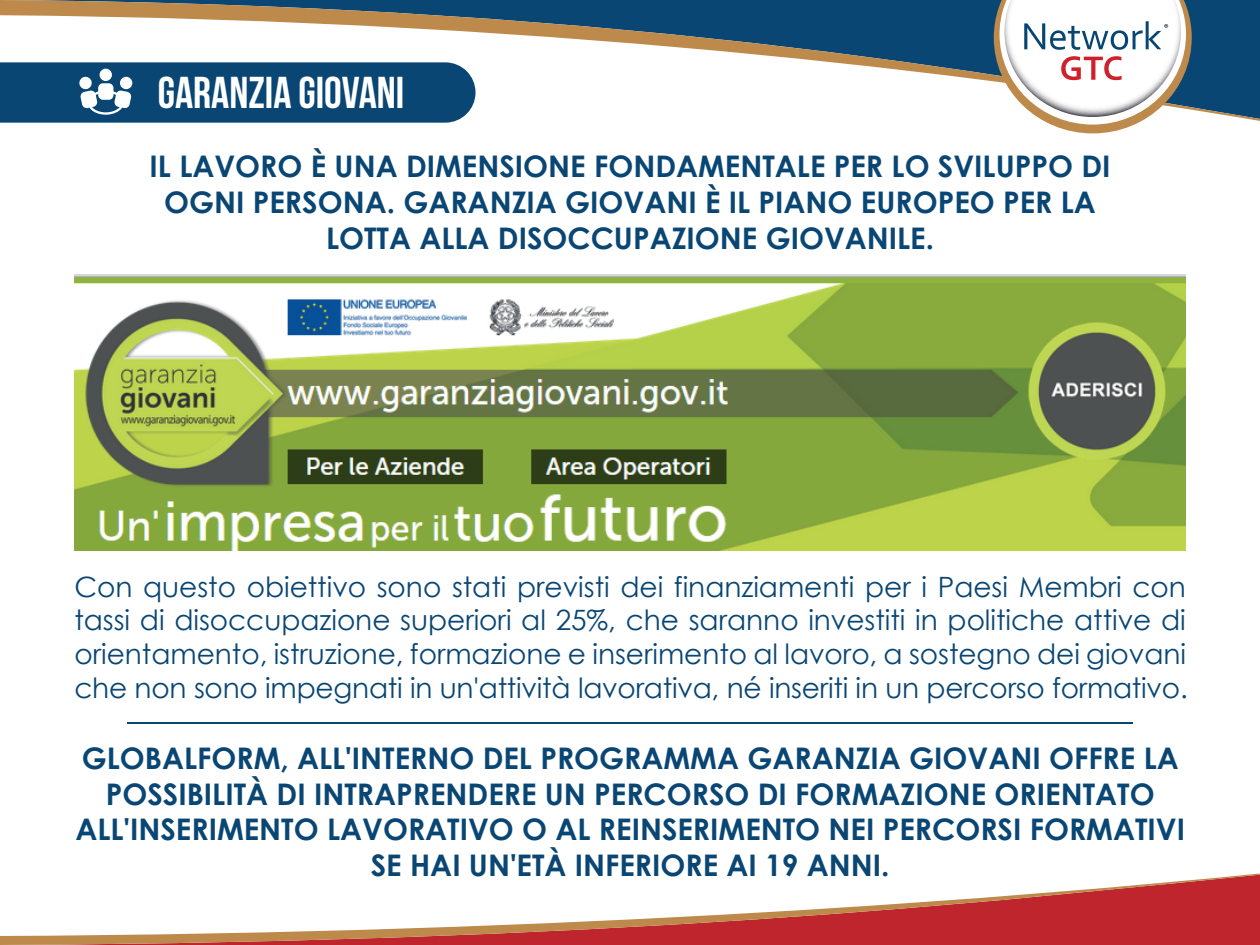
<style>
.page{position:relative;width:1260px;height:945px;background:#fff}
.page>*{position:absolute;margin:0;border:0;box-sizing:border-box;transform-origin:0 0}
.t1{font:44.62px "Bebas Neue";color:#fff}
.t2{font:700 29.75px/35.7px "Century Gothic";color:#094674;text-align:center}
.t3{font:28px/33.6px "Century Gothic";letter-spacing:-.01em;color:#094674;text-align:justify}
</style>
<div class="page">
<svg style="left:0;top:0;width:1260px;height:121px"></svg>
<svg style="left:0;top:874px;width:1260px;height:71px"></svg>
<svg style="left:994px;top:0;width:198px;height:133px"></svg>
<svg style="left:0;top:62px;width:476px;height:61px;background:#17507c"></svg>
<img style="left:74px;top:275px;width:1112px;height:276px">
<hr style="left:127px;top:722px;width:1006px;height:2px;background:#074672">
<h1 class="t1" style="left:158px;top:68px;width:248px">GARANZIA GIOVANI</h1>
<p class="t2" style="left:150px;top:147px;width:962px">IL LAVORO È UNA DIMENSIONE FONDAMENTALE PER LO SVILUPPO DI<br>OGNI PERSONA. GARANZIA GIOVANI È IL PIANO EUROPEO PER LA<br>LOTTA ALLA DISOCCUPAZIONE GIOVANILE.</p>
<p class="t3" style="left:74px;top:569px;width:1115px">Con questo obiettivo sono stati previsti dei finanziamenti per i Paesi Membri con tassi di disoccupazione superiori al 25%, che saranno investiti in politiche attive di orientamento, istruzione, formazione e inserimento al lavoro, a sostegno dei giovani che non sono impegnati in un'attività lavorativa, né inseriti in un percorso formativo.</p>
<p class="t2" style="left:75px;top:739px;width:1111px">GLOBALFORM, ALL'INTERNO DEL PROGRAMMA GARANZIA GIOVANI OFFRE LA POSSIBILITÀ DI INTRAPRENDERE UN PERCORSO DI FORMAZIONE ORIENTATO ALL'INSERIMENTO LAVORATIVO O AL REINSERIMENTO NEI PERCORSI FORMATIVI SE HAI UN'ETÀ INFERIORE AI 19 ANNI.</p>
</div>
